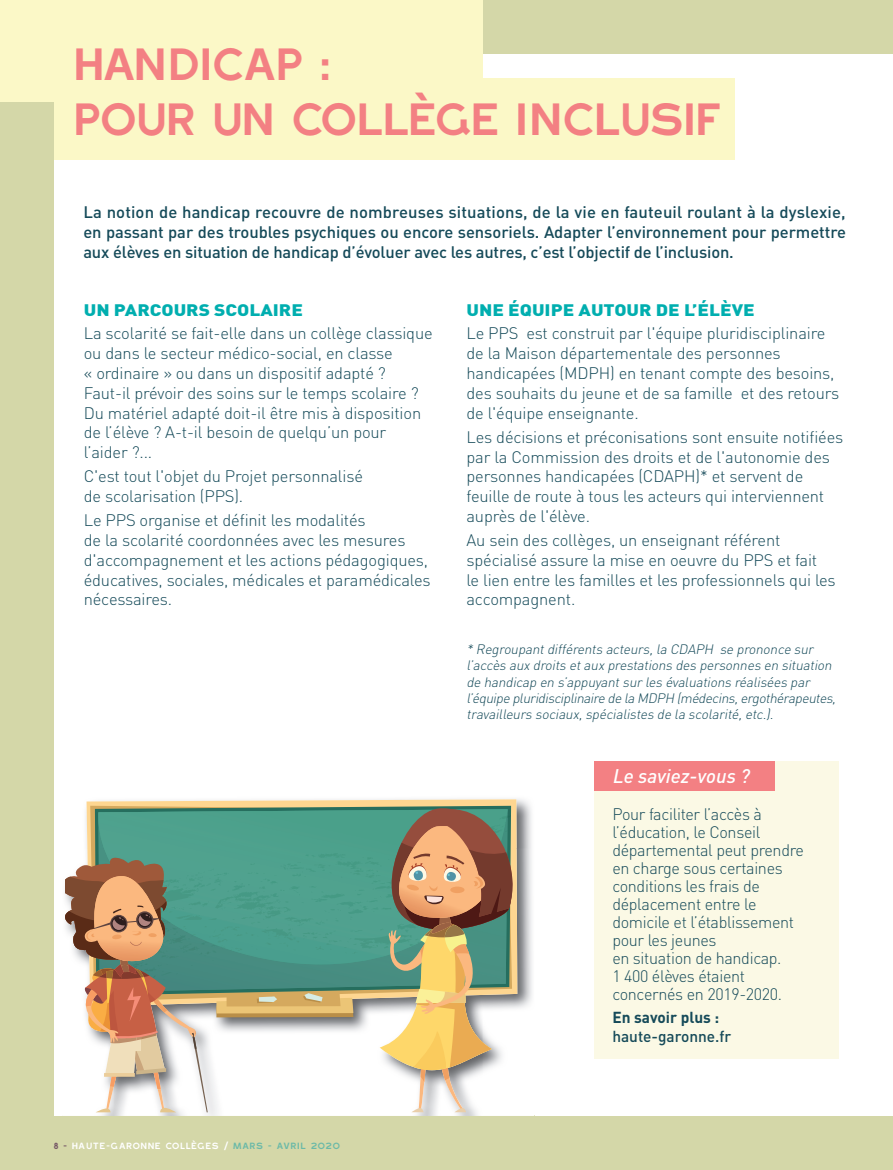
<style>
.page{position:relative;width:893px;height:1170px;background:#fff}
.page>*{position:absolute;margin:0;border:0;box-sizing:border-box;transform-origin:0 0}
.t1{font:45px/54px "Gross";color:#f38083}
.t2{font:italic 500 19.5px "DIN";color:#fff}
.t3{font:300 16.5px/19.8px "DIN";letter-spacing:-.01em;color:#154a59}
.t4{font:500 16.5px/19.8px "DIN";letter-spacing:-.01em;color:#154a59;text-align:justify}
.t5{font:900 16.5px "DIN";color:#00aeaf;scale:1.16 1}
.t6{font:500 15.75px "DIN";color:#154a59}
.t7{font:700 15.75px "DIN";color:#154a59}
.t8{font:italic 300 13.5px/16.2px "DIN";color:#154a59}
.t9{font:9px "Gross";letter-spacing:.09em;color:#fff}
.s1{color:#765866}
.s2{color:#6bb9a7}
</style>
<div class="page">
<div style="left:0;top:0;width:893px;height:1169px;background:#d4d7a8"></div>
<div style="left:54px;top:54px;width:839px;height:1061px;background:#fff"></div>
<img style="left:62px;top:1115px;width:472px;height:1px">
<img style="left:517px;top:799px;width:15px;height:49px">
<img style="left:65px;top:879px;width:49px;height:236px">
<img style="left:517px;top:848px;width:15px;height:160px">
<img style="left:114px;top:1112px;width:363px;height:3px">
<svg style="left:66px;top:799px;width:451px;height:313px"></svg>
<div style="left:0;top:0;width:483px;height:102px;background:#fbf8c7"></div>
<div style="left:54px;top:79px;width:681px;height:81px;background:#fbf8c7"></div>
<div style="left:594px;top:761px;width:245px;height:298px;background:#fbf9e5"></div>
<div style="left:594px;top:761px;width:181px;height:30px;background:#f38083"></div>
<h1 class="t1" style="left:77px;top:37px;width:648px">HANDICAP :<br>POUR UN COLLÈGE INCLUSIF</h1>
<p class="t4" style="left:83px;top:202px;width:764px">La notion de handicap recouvre de nombreuses situations, de la vie en fauteuil roulant à la dyslexie, en passant par des troubles psychiques ou encore sensoriels. Adapter l’environnement pour permettre aux élèves en situation de handicap d’évoluer avec les autres, c’est l’objectif de l’inclusion.</p>
<p class="t5" style="left:84px;top:299px;width:190px">UN PARCOURS SCOLAIRE</p>
<p class="t3" style="left:84px;top:323px;width:350px">La scolarité se fait-elle dans un collège classique ou dans le secteur médico-social, en classe<br>« ordinaire » ou dans un dispositif adapté ?<br>Faut-il prévoir des soins sur le temps scolaire ?<br>Du matériel adapté doit-il être mis à disposition de l’élève ? A-t-il besoin de quelqu’un pour l’aider ?...</p>
<p class="t3" style="left:84px;top:466px;width:281px">C'est tout l'objet du Projet personnalisé de scolarisation (PPS).</p>
<p class="t3" style="left:84px;top:510px;width:348px">Le PPS organise et définit les modalités<br>de la scolarité coordonnées avec les mesures d'accompagnement et les actions pédagogiques, éducatives, sociales, médicales et paramédicales nécessaires.</p>
<p class="t5" style="left:466px;top:299px;width:250px">UNE ÉQUIPE AUTOUR DE L’ÉLÈVE</p>
<p class="t3" style="left:466px;top:323px;width:374px">Le PPS est construit par l'équipe pluridisciplinaire de la Maison départementale des personnes handicapées (MDPH) en tenant compte des besoins, des souhaits du jeune et de sa famille et des retours de l'équipe enseignante.</p>
<p class="t3" style="left:466px;top:426px;width:378px">Les décisions et préconisations sont ensuite notifiées par la Commission des droits et de l'autonomie des personnes handicapées (CDAPH)* et servent de feuille de route à tous les acteurs qui interviennent auprès de l'élève.</p>
<p class="t3" style="left:466px;top:530px;width:371px">Au sein des collèges, un enseignant référent spécialisé assure la mise en oeuvre du PPS et fait<br>le lien entre les familles et les professionnels qui les accompagnent.</p>
<p class="t8" style="left:466px;top:641px;width:374px">* Regroupantdifférents acteurs,la CDAPH se prononce sur l’accès aux droits etaux prestations des personnes en situation de handicap en s’appuyantsurles évaluations réalisées par l’équipe pluridisciplinaire de la MDPH (médecins,ergothérapeutes, travailleurs sociaux,spécialistes de la scolarité,etc.).</p>
<p class="t2" style="left:613px;top:763px;width:138px">Le saviez-vous ?</p>
<p class="t3" style="left:612px;top:804px;width:193px;line-height:18px">Pour faciliter l’accès à l’éducation, le Conseil départemental peut prendre en charge sous certaines conditions les frais de déplacement entre le domicile et l’établissement pour les jeunes<br>en situation de handicap.<br>1 400 élèves étaient concernés en 2019-2020.</p>
<p class="t7" style="left:612px;top:1007px;width:109px">En savoir plus :</p>
<p class="t6" style="left:612px;top:1026px;width:120px">haute-garonne.fr</p>
<p class="t9" style="left:54px;top:1139px;width:288px"><span class="s1">8 -</span> HAUTE-GARONNE COLLÈGES / <span class="s2">MARS - AVRIL 2020</span></p>
</div>
